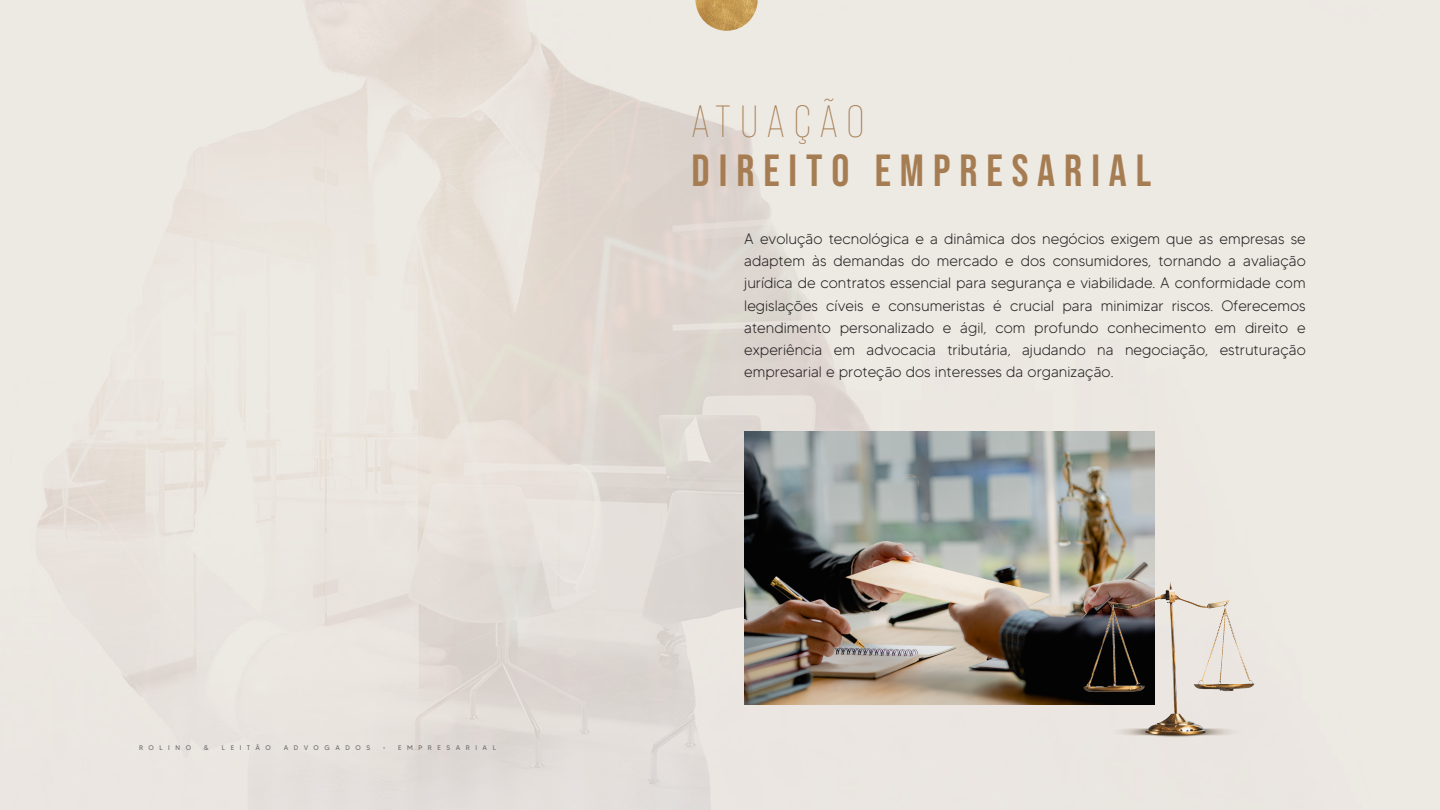
<style>
.page{position:relative;width:1440px;height:810px;background:#fff}
.page>*{position:absolute;margin:0;border:0;box-sizing:border-box;transform-origin:0 0}
.t1{font:700 45px "Bebas Neue Pro";letter-spacing:.2em;color:#a67d52}
.t2{font:300 45px "Bebas Neue Pro";letter-spacing:.195em;color:#a67d52}
.t3{font:300 15px/22.2px "MADETOMMY";color:#231f20;text-align:justify}
.t4{font:6.75px "MADETOMMY";letter-spacing:.82em;color:#6d6e70}
</style>
<div class="page">
<img style="left:0;top:0;width:1440px;height:810px">
<img style="left:744px;top:432px;width:410px;height:273px">
<img style="left:1084px;top:581px;width:171px;height:158px">
<img style="left:696px;top:0;width:62px;height:31px">
<p class="t4" style="left:139px;top:744px;width:54px">ROLINO</p>
<p class="t4" style="left:204px;top:744px;width:6px">&amp;</p>
<p class="t4" style="left:222px;top:744px;width:51px">LEITÃO</p>
<p class="t4" style="left:284px;top:744px;width:88px">ADVOGADOS</p>
<p class="t4" style="left:383px;top:744px;width:115px">• EMPRESARIAL</p>
<h1 class="t2" style="left:691px;top:97px;width:175px">ATUAÇÃO</h1>
<h1 class="t1" style="left:691px;top:145px;width:461px">DIREITO EMPRESARIAL</h1>
<p class="t3" style="left:744px;top:228px;width:563px">A evolução tecnológica e a dinâmica dos negócios exigem que as empresas se adaptem às demandas do mercado e dos consumidores, tornando a avaliação jurídica de contratos essencial para segurança e viabilidade. A conformidade com legislações cíveis e consumeristas é crucial para minimizar riscos. Oferecemos atendimento personalizado e ágil, com profundo conhecimento em direito e experiência em advocacia tributária, ajudando na negociação, estruturação empresarial e proteção dos interesses da organização.</p>
</div>
